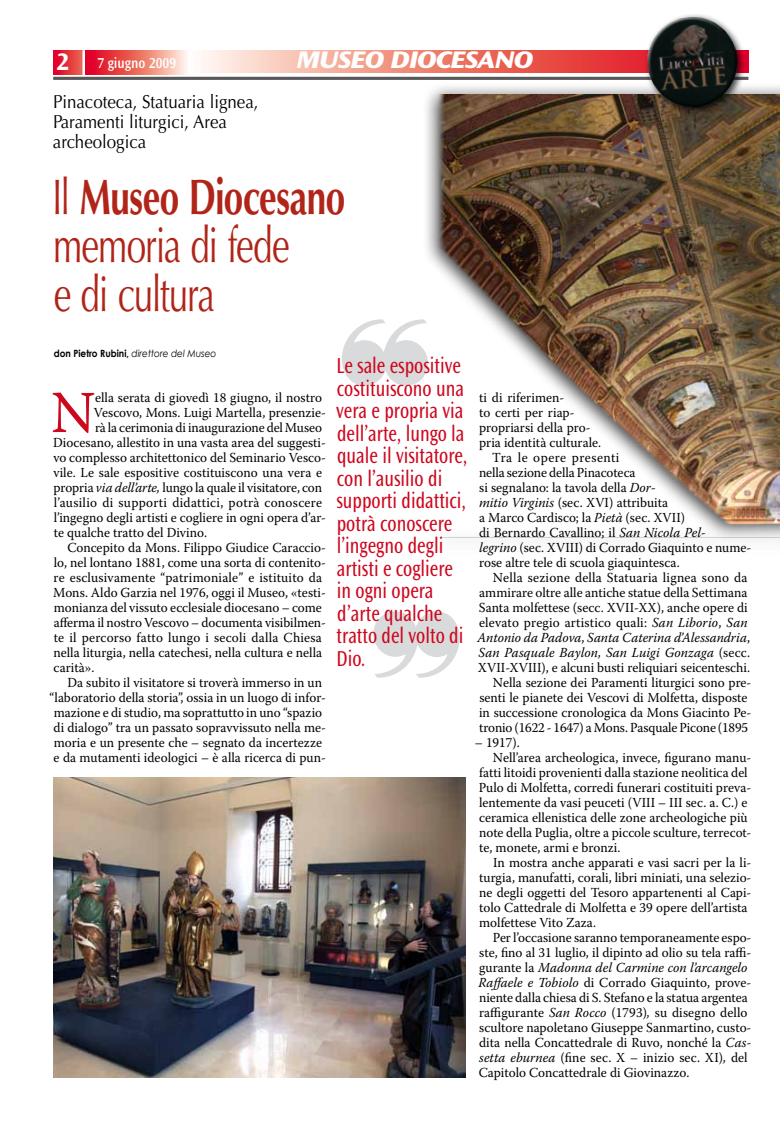
<style>
.page{position:relative;width:780px;height:1138px;background:#fff}
.page>*{position:absolute;margin:0;border:0;box-sizing:border-box;transform-origin:0 0}
.t1{font:59.25px "Warnock Pro";color:#cd071e;scale:.96 1}
.t2{font:50px/48.8px "Optima LT Std";letter-spacing:-.035em;color:#b02518;scale:.7 1}
.t3{font:italic 800 expanded 25px "Ocean Sans Std";letter-spacing:-.03em;color:#fff}
.t4{font:700 25px "Ocean Sans Std";color:#fff;scale:.95 1}
.t5{font:22.5px/22.5px "Ocean Sans Std";color:#cd071e;scale:.8 1}
.t6{font:18.75px/20px "Optima LT Std";color:#000;scale:.9 1}
.t7{font:600 15px "Ocean Sans Std";color:#fff;scale:.9 1}
.t8{font:13.75px "Warnock Pro";color:#000;scale:.96 1}
.t9{font:italic 13.75px "Warnock Pro";color:#000;scale:.96 1}
.t10{font:13.75px "Warnock Pro";letter-spacing:.02em;color:#000;scale:.96 1}
.t11{font:13.75px "Warnock Pro";letter-spacing:.035em;color:#000;scale:.96 1}
.t12{font:italic 10px "Century Gothic";color:#000;scale:.9 1}
.s1{font-weight:700}
.s2{font-weight:700;font-style:normal}
.s3{font-style:italic}
.s4{font-style:normal}
</style>
<div class="page">
<svg style="left:53px;top:50px;width:29px;height:24px"></svg>
<hr style="left:53px;top:77px;width:695px;height:3px;background:#58585a">
<div style="left:421px;top:81px;width:359px;height:474px;background:#000;opacity:.75"></div>
<img style="left:438px;top:94px;width:342px;height:443px">
<svg style="left:85px;top:50px;width:102px;height:24px;background:#ec6e6b"></svg>
<svg style="left:202px;top:50px;width:546px;height:23px;background:#ef867b"></svg>
<img style="left:54px;top:777px;width:412px;height:300px">
<div style="left:643px;top:12px;width:103px;height:104px;background:#000;opacity:.75"></div>
<svg style="left:644px;top:12px;width:97px;height:100px;background:#4f4c49"></svg>
<svg style="left:421px;top:318px;width:38px;height:237px"></svg>
<h3 class="t4" style="left:57px;top:48px;width:14px">2</h3>
<p class="t7" style="left:97px;top:54px;width:89px">7 giugno 2009</p>
<h3 class="t3" style="left:296px;top:46px;width:238px">MUSEO DIOCESANO</h3>
<h3 class="t6" style="left:53px;top:92px;width:230px">Pinacoteca, Statuaria lignea,<br>Paramenti liturgici, Area archeologica</h3>
<h2 class="t2" style="left:52px;top:173px;width:419px">Il <span class="s1">Museo Diocesano </span>memoria di fede<br>e di cultura</h2>
<p class="t12" style="left:54px;top:346px;width:182px"><span class="s2">don Pietro Rubini,</span> direttore del Museo</p>
<h1 class="t1" style="left:51px;top:377px;width:47px">N</h1>
<p class="t8" style="left:95px;top:389px;width:238px">ella serata di giovedì 18 giugno, il nostro</p>
<p class="t8" style="left:94px;top:404px;width:243px">Vescovo, Mons. Luigi Martella, presenzie-</p>
<p class="t8" style="left:95px;top:419px;width:238px">rà la cerimonia di inaugurazione del Museo</p>
<p class="t8" style="left:53px;top:434px;width:285px">Diocesano, allestito in una vasta area del suggesti-</p>
<p class="t8" style="left:53px;top:449px;width:285px">vo complesso architettonico del Seminario Vesco-</p>
<p class="t8" style="left:53px;top:464px;width:281px">vile. Le sale espositive costituiscono una vera e</p>
<p class="t8" style="left:54px;top:479px;width:281px">propria <span class="s3">via dell’arte,</span> lungo la quale il visitatore, con</p>
<p class="t10" style="left:54px;top:494px;width:281px">l’ausilio di supporti didattici, potrà conoscere</p>
<p class="t8" style="left:54px;top:509px;width:285px">l’ingegno degli artisti e cogliere in ogni opera d’ar-</p>
<p class="t8" style="left:54px;top:524px;width:161px">te qualche tratto del Divino.</p>
<p class="t8" style="left:67px;top:539px;width:271px">Concepito da Mons. Filippo Giudice Caraccio-</p>
<p class="t8" style="left:54px;top:554px;width:285px">lo, nel lontano 1881, come una sorta di contenito-</p>
<p class="t8" style="left:54px;top:569px;width:281px">re esclusivamente “patrimoniale” e istituito da</p>
<p class="t8" style="left:53px;top:584px;width:285px">Mons. Aldo Garzia nel 1976, oggi il Museo, «testi-</p>
<p class="t8" style="left:54px;top:599px;width:281px">monianza del vissuto ecclesiale diocesano – come</p>
<p class="t8" style="left:54px;top:614px;width:285px">afferma il nostro Vescovo – documenta visibilmen-</p>
<p class="t8" style="left:54px;top:629px;width:281px">te il percorso fatto lungo i secoli dalla Chiesa</p>
<p class="t8" style="left:54px;top:644px;width:281px">nella liturgia, nella catechesi, nella cultura e nella</p>
<p class="t8" style="left:54px;top:659px;width:44px">carità».</p>
<p class="t8" style="left:67px;top:674px;width:267px">Da subito il visitatore si troverà immerso in un</p>
<p class="t8" style="left:50px;top:689px;width:289px">“laboratorio della storia”, ossia in un luogo di infor-</p>
<p class="t8" style="left:54px;top:704px;width:281px">mazione e di studio, ma soprattutto in uno “spazio</p>
<p class="t8" style="left:54px;top:719px;width:285px">di dialogo” tra un passato sopravvissuto nella me-</p>
<p class="t8" style="left:54px;top:734px;width:281px">moria e un presente che – segnato da incertezze</p>
<p class="t8" style="left:54px;top:749px;width:285px">e da mutamenti ideologici – è alla ricerca di pun-</p>
<p class="t5" style="left:336px;top:355px;width:165px">Le sale espositive costituiscono una vera e propria via dell’arte, lungo la quale il visitatore, con l’ausilio di supporti didattici, potrà conoscere l’ingegno degli artisti e cogliere in ogni opera d’arte qualche tratto del volto di<br>Dio.</p>
<p class="t8" style="left:479px;top:389px;width:90px">ti di riferimen-</p>
<p class="t8" style="left:479px;top:404px;width:101px">to certi per riap-</p>
<p class="t8" style="left:479px;top:419px;width:118px">propriarsi della pro-</p>
<p class="t8" style="left:479px;top:434px;width:129px">pria identità culturale.</p>
<p class="t11" style="left:492px;top:449px;width:134px">Tra le opere presenti</p>
<p class="t8" style="left:479px;top:464px;width:165px">nella sezione della Pinacoteca</p>
<p class="t8" style="left:479px;top:479px;width:185px">si segnalano: la tavola della <span class="s3">Dor-</span></p>
<p class="t8" style="left:479px;top:494px;width:199px"><span class="s3">mitio Virginis</span> (sec. XVI) attribuita</p>
<p class="t8" style="left:479px;top:509px;width:216px">a Marco Cardisco; la <span class="s3">Pietà</span> (sec. XVII)</p>
<p class="t8" style="left:479px;top:524px;width:237px">di Bernardo Cavallino; il <span class="s3">San Nicola Pel-</span></p>
<p class="t8" style="left:479px;top:539px;width:285px"><span class="s3">legrino</span> (sec. XVIII) di Corrado Giaquinto e nume-</p>
<p class="t8" style="left:479px;top:554px;width:211px">rose altre tele di scuola giaquintesca.</p>
<p class="t8" style="left:493px;top:569px;width:266px">Nella sezione della Statuaria lignea sono da</p>
<p class="t8" style="left:479px;top:584px;width:281px">ammirare oltre alle antiche statue della Settimana</p>
<p class="t8" style="left:479px;top:599px;width:281px">Santa molfettese (secc. XVII-XX), anche opere di</p>
<p class="t8" style="left:479px;top:614px;width:281px">elevato pregio artistico quali: <span class="s3">San Liborio</span>, <span class="s3">San</span></p>
<p class="t9" style="left:477px;top:629px;width:285px">Antonio da Padova<span class="s4">,</span> Santa Caterina d’Alessandria<span class="s4">,</span></p>
<p class="t9" style="left:478px;top:644px;width:284px">San Pasquale Baylon, San Luigi Gonzaga <span class="s4">(secc.</span></p>
<p class="t8" style="left:478px;top:659px;width:285px">XVII-XVIII), e alcuni busti reliquiari seicenteschi.</p>
<p class="t8" style="left:493px;top:674px;width:271px">Nella sezione dei Paramenti liturgici sono pre-</p>
<p class="t8" style="left:479px;top:689px;width:281px">senti le pianete dei Vescovi di Molfetta, disposte</p>
<p class="t8" style="left:479px;top:704px;width:285px">in successione cronologica da Mons Giacinto Pe-</p>
<p class="t8" style="left:479px;top:719px;width:281px">tronio (1622 - 1647) a Mons. Pasquale Picone (1895</p>
<p class="t8" style="left:475px;top:734px;width:48px">– 1917).</p>
<p class="t8" style="left:493px;top:749px;width:271px">Nell’area archeologica, invece, figurano manu-</p>
<p class="t8" style="left:479px;top:764px;width:281px">fatti litoidi provenienti dalla stazione neolitica del</p>
<p class="t8" style="left:478px;top:779px;width:285px">Pulo di Molfetta, corredi funerari costituiti preva-</p>
<p class="t8" style="left:479px;top:794px;width:281px">lentemente da vasi peuceti (VIII – III sec. a. C.) e</p>
<p class="t8" style="left:479px;top:809px;width:281px">ceramica ellenistica delle zone archeologiche più</p>
<p class="t8" style="left:479px;top:824px;width:285px">note della Puglia, oltre a piccole sculture, terrecot-</p>
<p class="t8" style="left:479px;top:839px;width:148px">te, monete, armi e bronzi.</p>
<p class="t8" style="left:493px;top:854px;width:270px">In mostra anche apparati e vasi sacri per la li-</p>
<p class="t8" style="left:479px;top:869px;width:285px">turgia, manufatti, corali, libri miniati, una selezio-</p>
<p class="t8" style="left:479px;top:884px;width:285px">ne degli oggetti del Tesoro appartenenti al Capi-</p>
<p class="t8" style="left:479px;top:899px;width:281px">tolo Cattedrale di Molfetta e 39 opere dell’artista</p>
<p class="t8" style="left:479px;top:914px;width:123px">molfettese Vito Zaza.</p>
<p class="t8" style="left:493px;top:929px;width:271px">Per l’occasione saranno temporaneamente espo-</p>
<p class="t8" style="left:479px;top:944px;width:285px">ste, fino al 31 luglio, il dipinto ad olio su tela raffi-</p>
<p class="t9" style="left:479px;top:959px;width:281px"><span class="s4">gurante la</span> Madonna del Carmine con l’arcangelo</p>
<p class="t8" style="left:478px;top:974px;width:286px"><span class="s3">Raffaele e Tobiolo</span> di Corrado Giaquinto, prove-</p>
<p class="t8" style="left:479px;top:989px;width:281px">niente dalla chiesa di S. Stefano e la statua argentea</p>
<p class="t8" style="left:479px;top:1004px;width:281px">raffigurante <span class="s3">San Rocco</span> (1793)<span class="s3">,</span> su disegno dello</p>
<p class="t8" style="left:479px;top:1019px;width:285px">scultore napoletano Giuseppe Sanmartino, custo-</p>
<p class="t8" style="left:479px;top:1034px;width:285px">dita nella Concattedrale di Ruvo, nonché la <span class="s3">Cas-</span></p>
<p class="t8" style="left:479px;top:1049px;width:281px"><span class="s3">setta eburnea</span> (fine sec. X – inizio sec. XI)<span class="s3">,</span> del</p>
<p class="t8" style="left:478px;top:1064px;width:221px">Capitolo Concattedrale di Giovinazzo.</p>
</div>
